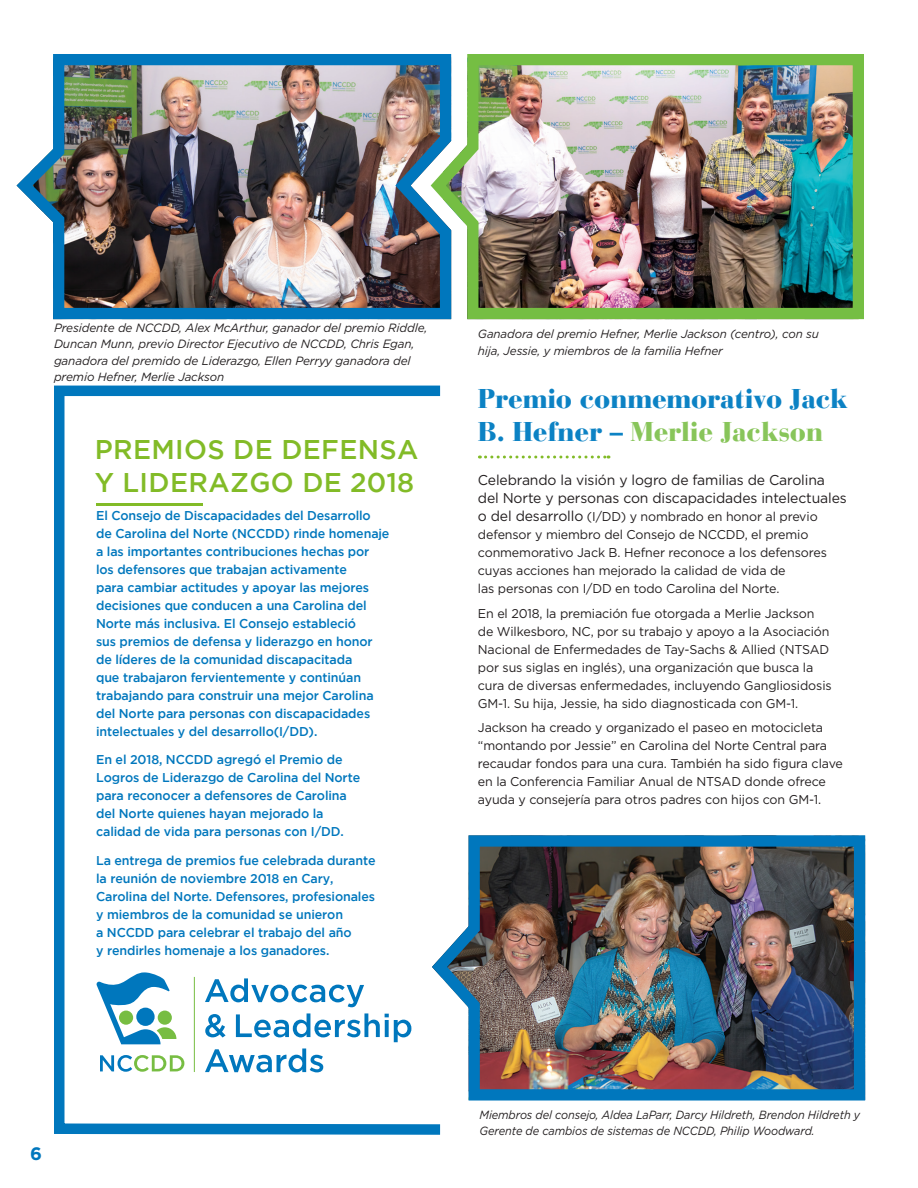
<style>
.page{position:relative;width:918px;height:1188px;background:#fff}
.page>*{position:absolute;margin:0;border:0;box-sizing:border-box;transform-origin:0 0}
.t1{font:900 27px/33px "Bauer Bodoni Std";letter-spacing:-.01em;color:#0c82c4}
.t2{font:500 27px/33px "Gotham";letter-spacing:.015em;color:#82bb27}
.t3{font:700 18px "Gotham";color:#0077bd}
.t4{font:14.25px/18px "Gotham";letter-spacing:-.01em;color:#231f20}
.t5{font:500 12.75px/18px "Gotham";letter-spacing:-.01em;color:#0077bd}
.t6{font:12.75px/18px "Gotham";letter-spacing:-.01em;color:#231f20}
.t7{font:italic 12px/16.5px "Gotham";letter-spacing:-.01em;color:#231f20}
.t8{font:italic 11.85px/16.4px "Gotham";letter-spacing:-.01em;color:#231f20}
.t9{font:italic 11.85px/16.4px "Gotham";letter-spacing:-.01em;color:#231f20;scale:.93 1}
.s1{font-size:12px}
.s2{color:#88c55a}
.s3{font-size:14.25px}
</style>
<div class="page">
<svg style="left:486px;top:456px;width:123px;height:3px"></svg>
<svg style="left:54px;top:385px;width:387px;height:750px"></svg>
<hr style="left:96px;top:503px;width:106px;height:3px;background:#82bb27">
<img style="left:424px;top:830px;width:442px;height:276px">
<img style="left:457px;top:54px;width:407px;height:266px">
<img style="left:16px;top:54px;width:441px;height:266px">
<svg style="left:22px;top:183px;width:21px;height:21px"></svg>
<p class="t7" style="left:54px;top:319px;width:375px">Presidente de NCCDD, Alex McArthur, ganador del premio Riddle,<br>Duncan Munn, previo Director Ejecutivo de NCCDD, Chris Egan, ganadora del premido de Liderazgo, Ellen Perryy ganadora del</p>
<p class="t8" style="left:54px;top:369px;width:172px"><span class="s1">premio</span> Hefner, Merlie Jackson</p>
<p class="t2" style="left:95px;top:432px;width:325px">PREMIOS DE DEFENSA<br>Y LIDERAZGO DE 2018</p>
<p class="t5" style="left:96px;top:506px;width:295px">El Consejo de Discapacidades del Desarrollo de Carolina del Norte (NCCDD) rinde homenaje a las importantes contribuciones hechas por los defensores que trabajan activamente<br>para cambiar actitudes y apoyar las mejores decisiones que conducen a una Carolina del Norte más inclusiva. El Consejo estableció<br>sus premios de defensa y liderazgo en honor de líderes de la comunidad discapacitada<br>que trabajaron fervientemente y continúan trabajando para construir una mejor Carolina del Norte para personas con discapacidades intelectuales y del desarrollo(I/DD).</p>
<p class="t5" style="left:96px;top:751px;width:266px">En el 2018, NCCDD agregó el Premio de Logros de Liderazgo de Carolina del Norte para reconocer a defensores de Carolina del Norte quienes hayan mejorado la calidad de vida para personas con I/DD.</p>
<p class="t5" style="left:96px;top:851px;width:281px">La entrega de premios fue celebrada durante la reunión de noviembre 2018 en Cary, Carolina del Norte. Defensores, profesionales y miembros de la comunidad se unieron<br>a NCCDD para celebrar el trabajo del año<br>y rendirles homenaje a los ganadores.</p>
<p class="t8" style="left:478px;top:326px;width:342px">Ganadora del premio Hefner, Merlie Jackson (centro), con su hija, Jessie, y miembros de la familia Hefner</p>
<p class="t1" style="left:478px;top:382px;width:372px">Premio conmemorativo Jack<br>B. Hefner – <span class="s2">Merlie Jackson</span></p>
<p class="t4" style="left:478px;top:471px;width:370px">Celebrando la visión y logro de familias de Carolina del Norte y personas con discapacidades intelectuales</p>
<p class="t6" style="left:478px;top:507px;width:351px"><span class="s3">o del desarrollo</span> (I/DD) y nombrado en honor al previo defensor y miembro del Consejo de NCCDD, el premio conmemorativo Jack B. Hefner reconoce a los defensores cuyas acciones han mejorado la calidad de vida de<br>las personas con I/DD en todo Carolina del Norte.</p>
<p class="t6" style="left:478px;top:604px;width:355px">En el 2018, la premiación fue otorgada a Merlie Jackson de Wilkesboro, NC, por su trabajo y apoyo a la Asociación Nacional de Enfermedades de Tay-Sachs &amp; Allied (NTSAD por sus siglas en inglés), una organización que busca la cura de diversas enfermedades, incluyendo Gangliosidosis GM-1. Su hija, Jessie, ha sido diagnosticada con GM-1.</p>
<p class="t6" style="left:478px;top:719px;width:367px">Jackson ha creado y organizado el paseo en motocicleta “montando por Jessie” en Carolina del Norte Central para recaudar fondos para una cura. También ha sido figura clave en la Conferencia Familiar Anual de NTSAD donde ofrece ayuda y consejería para otros padres con hijos con GM-1.</p>
<p class="t3" style="left:30px;top:1142px;width:13px">6</p>
<p class="t9" style="left:480px;top:1106px;width:411px">Miembros del consejo, Aldea LaParr, Darcy Hildreth, Brendon Hildreth y<br>Gerente de cambios de sistemas de NCCDD, Philip Woodward.</p>
</div>
